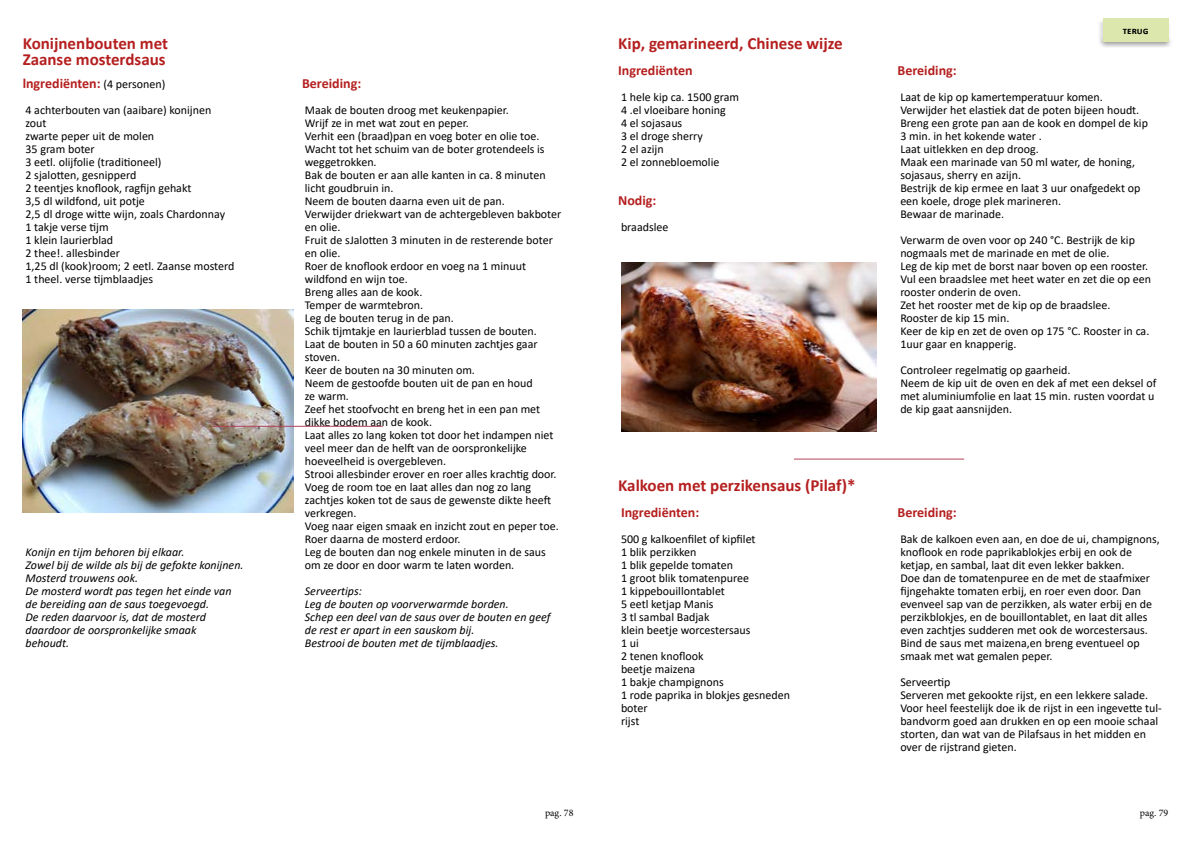
<style>
.page{position:relative;width:1191px;height:842px;background:#fff}
.page>*{position:absolute;margin:0;border:0;box-sizing:border-box;transform-origin:0 0}
.t1{font:700 17px/16px "Calibri";color:#b51f1f}
.t2{font:700 14px "Calibri";color:#b51f1f}
.t3{font:12px/13px "Calibri";color:#000}
.t4{font:italic 12px/13px "Calibri";color:#000}
.t5{font:10px "Minion Pro";color:#000}
.t6{font:700 10px "Calibri";color:#000}
.s1{font-weight:400;font-size:12px;color:#000}
</style>
<div class="page">
<div style="left:1097px;top:18px;width:75px;height:29px;background:#000;opacity:.75"></div>
<div style="left:1103px;top:18px;width:65px;height:24px;background:#dbe7ad"></div>
<img style="left:23px;top:310px;width:270px;height:203px">
<hr style="left:213px;top:426px;width:170px;height:1px;background:#b4445a">
<hr style="left:794px;top:459px;width:170px;height:1px;background:#b4445a">
<img style="left:622px;top:262px;width:254px;height:170px">
<h1 class="t1" style="left:23px;top:35px;width:147px">Konijnenbouten met<br>Zaanse mosterdsaus</h1>
<p class="t2" style="left:23px;top:73px;width:144px">lngrediënten: <span class="s1">(4 personen)</span></p>
<p class="t3" style="left:26px;top:103px;width:210px">4 achterbouten van (aaibare) konijnen zout<br>zwarte peper uit de molen<br>35 gram boter<br>3 eetl. olijfolie (traditioneel)<br>2 sjalotten, gesnipperd<br>2 teentjes knoflook, ragfijn gehakt<br>3,5 dl wildfond, uit potje<br>2,5 dl droge witte wijn, zoals Chardonnay<br>1 takje verse tijm<br>1 klein laurierblad<br>2 thee!. allesbinder<br>1,25 dl (kook)room; 2 eetl. Zaanse mosterd<br>1 theel. verse tijmblaadjes</p>
<p class="t4" style="left:26px;top:545px;width:219px">Konijn en tijm behoren bij elkaar.<br>Zowel bij de wilde als bij de gefokte konijnen.<br>Mosterd trouwens ook.<br>De mosterd wordt pas tegen het einde van de bereiding aan de saus toegevoegd.<br>De reden daarvoor is, dat de mosterd daardoor de oorspronkelijke smaak<br>behoudt.</p>
<p class="t2" style="left:302px;top:73px;width:61px">Bereiding:</p>
<p class="t3" style="left:305px;top:103px;width:258px">Maak de bouten droog met keukenpapier.<br>Wrijf ze in met wat zout en peper.<br>Verhit een (braad)pan en voeg boter en olie toe.<br>Wacht tot het schuim van de boter grotendeels is weggetrokken.<br>Bak de bouten er aan alle kanten in ca. 8 minuten licht goudbruin in.<br>Neem de bouten daarna even uit de pan.<br>Verwijder driekwart van de achtergebleven bakboter en olie.<br>Fruit de sJalotten 3 minuten in de resterende boter en olie.<br>Roer de knoflook erdoor en voeg na 1 minuut wildfond en wijn toe.<br>Breng alles aan de kook.<br>Temper de warmtebron.<br>Leg de bouten terug in de pan.<br>Schik tijmtakje en laurierblad tussen de bouten.<br>Laat de bouten in 50 a 60 minuten zachtjes gaar stoven.<br>Keer de bouten na 30 minuten om.<br>Neem de gestoofde bouten uit de pan en houd<br>ze warm.<br>Zeef het stoofvocht en breng het in een pan met dikke bodem aan de kook.<br>Laat alles zo lang koken tot door het indampen niet veel meer dan de helft van de oorspronkelijke hoeveelheid is overgebleven.<br>Strooi allesbinder erover en roer alles krachtig door.<br>Voeg de room toe en laat alles dan nog zo lang zachtjes koken tot de saus de gewenste dikte heeft verkregen.<br>Voeg naar eigen smaak en inzicht zout en peper toe.<br>Roer daarna de mosterd erdoor.<br>Leg de bouten dan nog enkele minuten in de saus om ze door en door warm te laten worden.</p>
<p class="t4" style="left:305px;top:584px;width:247px">Serveertips:<br>Leg de bouten op voorverwarmde borden.<br>Schep een deel van de saus over de bouten en geef de rest er apart in een sauskom bij.<br>Bestrooi de bouten met de tijmblaadjes.</p>
<h1 class="t1" style="left:618px;top:35px;width:226px">Kip, gemarineerd, Chinese wijze</h1>
<p class="t2" style="left:618px;top:60px;width:76px">Ingrediënten</p>
<p class="t3" style="left:621px;top:90px;width:120px">1 hele kip ca. 1500 gram<br>4 .el vloeibare honing<br>4 el sojasaus<br>3 el droge sherry<br>2 el azijn<br>2 el zonnebloemolie</p>
<p class="t2" style="left:618px;top:190px;width:40px">Nodig:</p>
<p class="t3" style="left:621px;top:220px;width:49px">braadslee</p>
<h1 class="t1" style="left:618px;top:477px;width:239px">Kalkoen met perzikensaus (Pilaf)*</h1>
<p class="t2" style="left:621px;top:502px;width:80px">Ingrediënten:</p>
<p class="t3" style="left:621px;top:532px;width:171px">500 g kalkoenfilet of kipfilet<br>1 blik perzikken<br>1 blik gepelde tomaten<br>1 groot blik tomatenpuree<br>1 kippebouillontablet<br>5 eetl ketjap Manis<br>3 tl sambal Badjak<br>klein beetje worcestersaus<br>1 ui<br>2 tenen knoflook<br>beetje maizena<br>1 bakje champignons<br>1 rode paprika in blokjes gesneden boter<br>rijst</p>
<p class="t6" style="left:1122px;top:23px;width:27px">TERUG</p>
<p class="t2" style="left:897px;top:60px;width:61px">Bereiding:</p>
<p class="t3" style="left:900px;top:90px;width:249px">Laat de kip op kamertemperatuur komen.<br>Verwijder het elastiek dat de poten bijeen houdt.<br>Breng een grote pan aan de kook en dompel de kip 3 min. in het kokende water .<br>Laat uitlekken en dep droog.<br>Maak een marinade van 50 ml water, de honing, sojasaus, sherry en azijn.<br>Bestrijk de kip ermee en laat 3 uur onafgedekt op een koele, droge plek marineren.<br>Bewaar de marinade.</p>
<p class="t3" style="left:900px;top:233px;width:252px">Verwarm de oven voor op 240 °C. Bestrijk de kip nogmaals met de marinade en met de olie.<br>Leg de kip met de borst naar boven op een rooster.<br>Vul een braadslee met heet water en zet die op een rooster onderin de oven.<br>Zet het rooster met de kip op de braadslee.<br>Rooster de kip 15 min.<br>Keer de kip en zet de oven op 175 °C. Rooster in ca.<br>1uur gaar en knapperig.</p>
<p class="t3" style="left:900px;top:363px;width:257px">Controleer regelmatig op gaarheid.<br>Neem de kip uit de oven en dek af met een deksel of met aluminiumfolie en laat 15 min. rusten voordat u de kip gaat aansnijden.</p>
<p class="t2" style="left:897px;top:502px;width:61px">Bereiding:</p>
<p class="t3" style="left:900px;top:532px;width:261px">Bak de kalkoen even aan, en doe de ui, champignons, knoflook en rode paprikablokjes erbij en ook de ketjap, en sambal, laat dit even lekker bakken.<br>Doe dan de tomatenpuree en de met de staafmixer fijngehakte tomaten erbij, en roer even door. Dan evenveel sap van de perzikken, als water erbij en de perzikblokjes, en de bouillontablet, en laat dit alles even zachtjes sudderen met ook de worcestersaus.<br>Bind de saus met maizena,en breng eventueel op smaak met wat gemalen peper.</p>
<p class="t3" style="left:900px;top:675px;width:263px">Serveertip<br>Serveren met gekookte rijst, en een lekkere salade.<br>Voor heel feestelijk doe ik de rijst in een ingevette tul&shy;bandvorm goed aan drukken en op een mooie schaal storten, dan wat van de Pilafsaus in het midden en over de rijstrand gieten.</p>
<p class="t5" style="left:545px;top:806px;width:30px">pag. 78</p>
<p class="t5" style="left:1139px;top:806px;width:30px">pag. 79</p>
</div>
